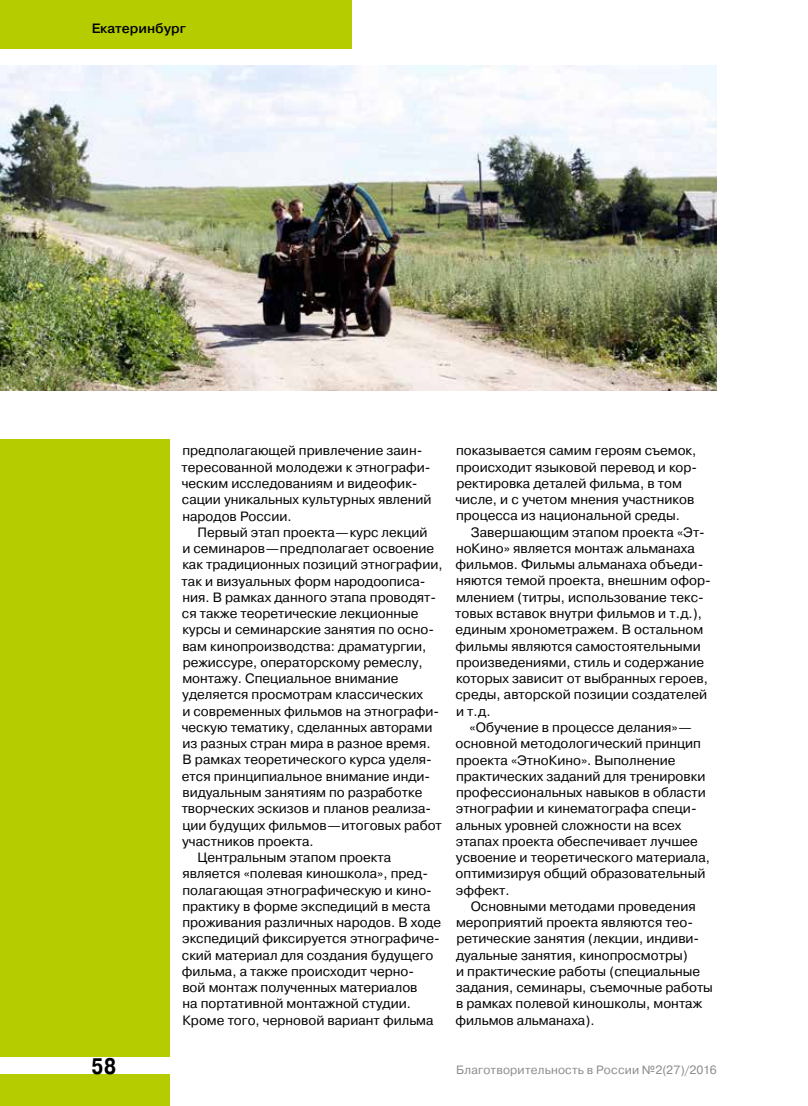
<style>
.page{position:relative;width:808px;height:1106px;background:#fff}
.page>*{position:absolute;margin:0;border:0;box-sizing:border-box;transform-origin:0 0}
.t1{font:700 22.5px "Pragmatica Cond";color:#000}
.t2{font:13.5px/16.2px "Pragmatica";color:#000}
.t3{font:500 13.5px "Pragmatica";color:#000}
.t4{font:12px "Pragmatica";letter-spacing:.015em;color:#8b8b8b}
</style>
<div class="page">
<div style="left:0;top:0;width:352px;height:49px;background:#b4cc00"></div>
<div style="left:0;top:439px;width:169px;height:667px;background:#b4cc00"></div>
<img style="left:0;top:65px;width:717px;height:325px">
<div style="left:0;top:1057px;width:182px;height:16px;background:#fff"></div>
<p class="t3" style="left:92px;top:19px;width:96px">Екатеринбург</p>
<h1 class="t1" style="left:91px;top:1052px;width:27px">58</h1>
<p class="t2" style="left:182px;top:443px;width:251px">предполагающей привлечение заин&shy;тересованной молодежи к этнографи&shy;ческим исследованиям и видеофик&shy;сации уникальных культурных явлений народов России.</p>
<p class="t2" style="left:197px;top:524px;width:232px">Первый этап проекта—курс лекций</p>
<p class="t2" style="left:182px;top:540px;width:253px">и семинаров—предполагает освоение</p>
<p class="t2" style="left:182px;top:557px;width:262px">как традиционных позиций этнографии,</p>
<p class="t2" style="left:182px;top:573px;width:245px">так и визуальных форм народоописа-</p>
<p class="t2" style="left:182px;top:589px;width:255px">ния. В рамках данного этапа проводят-</p>
<p class="t2" style="left:182px;top:605px;width:238px">ся также теоретические лекционные</p>
<p class="t2" style="left:182px;top:622px;width:253px">курсы и семинарские занятия по осно-</p>
<p class="t2" style="left:182px;top:638px;width:246px">вам кинопроизводства: драматургии,</p>
<p class="t2" style="left:183px;top:654px;width:241px">режиссуре, операторскому ремеслу,</p>
<p class="t2" style="left:182px;top:670px;width:218px">монтажу. Специальное внимание</p>
<p class="t2" style="left:182px;top:687px;width:242px">уделяется просмотрам классических</p>
<p class="t2" style="left:182px;top:703px;width:258px">и современных фильмов на этнографи-</p>
<p class="t2" style="left:182px;top:719px;width:252px">ческую тематику, сделанных авторами</p>
<p class="t2" style="left:182px;top:735px;width:250px">из разных стран мира в разное время.</p>
<p class="t2" style="left:182px;top:752px;width:251px">В рамках теоретического курса уделя-</p>
<p class="t2" style="left:182px;top:768px;width:250px">ется принципиальное внимание инди-</p>
<p class="t2" style="left:182px;top:784px;width:242px">видуальным занятиям по разработке</p>
<p class="t2" style="left:182px;top:800px;width:251px">творческих эскизов и планов реализа-</p>
<p class="t2" style="left:182px;top:817px;width:261px">ции будущих фильмов—итоговых работ</p>
<p class="t2" style="left:182px;top:833px;width:133px">участников проекта.</p>
<p class="t2" style="left:197px;top:849px;width:195px">Центральным этапом проекта</p>
<p class="t2" style="left:182px;top:866px;width:247px">является «полевая киношкола», пред-</p>
<p class="t2" style="left:182px;top:882px;width:251px">полагающая этнографическую и кино-</p>
<p class="t2" style="left:182px;top:898px;width:250px">практику в форме экспедиций в места</p>
<p class="t2" style="left:182px;top:914px;width:260px">проживания различных народов. В ходе</p>
<p class="t2" style="left:182px;top:931px;width:259px">экспедиций фиксируется этнографиче-</p>
<p class="t2" style="left:182px;top:947px;width:253px">ский материал для создания будущего</p>
<p class="t2" style="left:182px;top:963px;width:234px">фильма, а также происходит черно-</p>
<p class="t2" style="left:182px;top:979px;width:237px">вой монтаж полученных материалов</p>
<p class="t2" style="left:182px;top:996px;width:230px">на портативной монтажной студии.</p>
<p class="t2" style="left:182px;top:1012px;width:253px">Кроме того, черновой вариант фильма</p>
<p class="t2" style="left:455px;top:443px;width:243px">показывается самим героям съемок, происходит языковой перевод и кор&shy;ректировка деталей фильма, в том числе, и с учетом мнения участников процесса из национальной среды.</p>
<p class="t2" style="left:455px;top:524px;width:257px;text-indent:16px">Завершающим этапом проекта «Эт&shy;ноКино» является монтаж альманаха фильмов. Фильмы альманаха объеди&shy;няются темой проекта, внешним офор&shy;млением (титры, использование текс&shy;товых вставок внутри фильмов и т.д.), единым хронометражем. В остальном фильмы являются самостоятельными произведениями, стиль и содержание которых зависит от выбранных героев, среды, авторской позиции создателей и т.д.</p>
<p class="t2" style="left:456px;top:719px;width:256px;text-indent:14px">«Обучение в процессе делания»— основной методологический принцип проекта «ЭтноКино». Выполнение практических заданий для тренировки профессиональных навыков в области этнографии и кинематографа специ&shy;альных уровней сложности на всех этапах проекта обеспечивает лучшее усвоение и теоретического материала, оптимизируя общий образовательный эффект.</p>
<p class="t2" style="left:455px;top:898px;width:259px;text-indent:15px">Основными методами проведения мероприятий проекта являются тео&shy;ретические занятия (лекции, индиви&shy;дуальные занятия, кинопросмотры)<br>и практические работы (специальные задания, семинары, съемочные работы в рамках полевой киношколы, монтаж фильмов альманаха).</p>
<p class="t4" style="left:456px;top:1062px;width:262px">Благотворительность в России №2(27)/2016</p>
</div>
